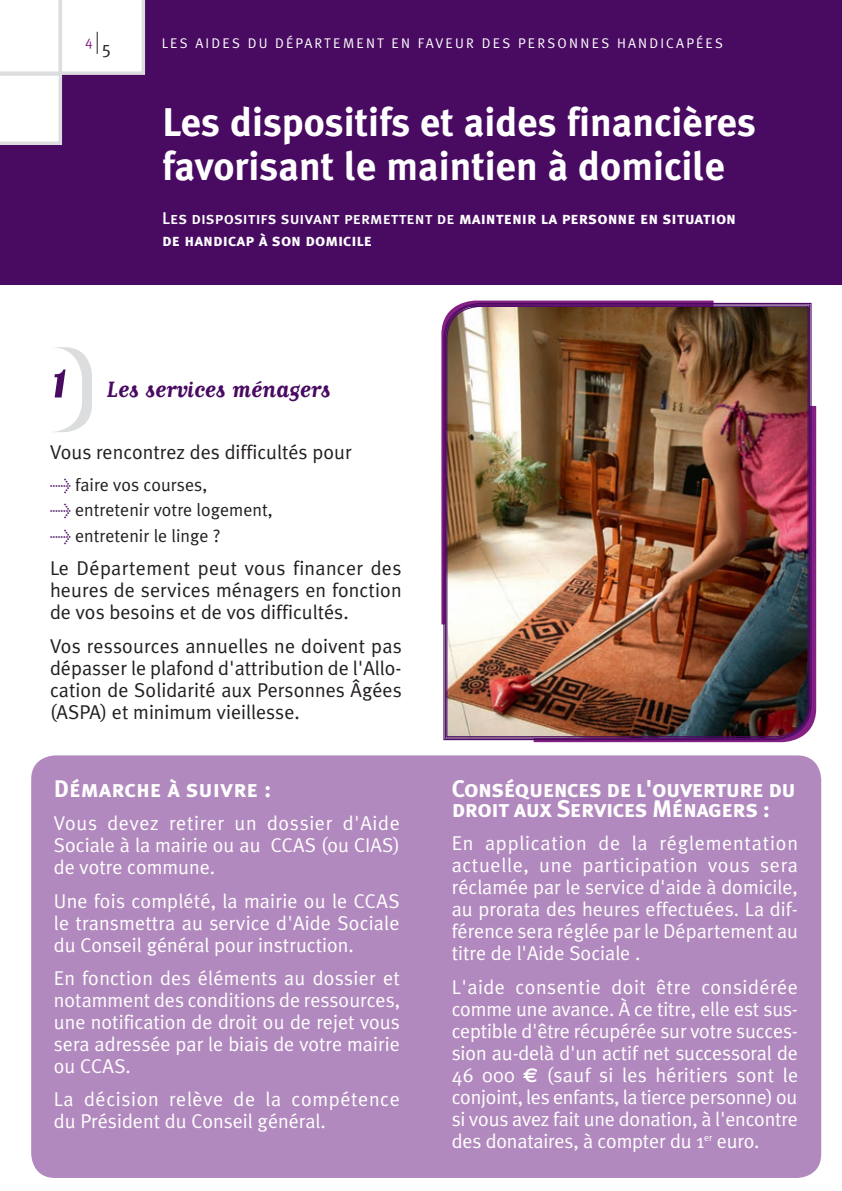
<style>
.page{position:relative;width:842px;height:1191px;background:#fff}
.page>*{position:absolute;margin:0;border:0;box-sizing:border-box;transform-origin:0 0}
.t1{font:700 60px "Matrix Script";color:#490a62}
.t2{font:700 40px/44px "Meta Plus";color:#fff}
.t3{font:700 26px "Matrix Script";color:#490a62}
.t4{font:24px/20px "Meta Plus Bold Caps";letter-spacing:-.025em;color:#fff}
.t5{font:24px "Meta Plus Bold Caps";color:#fff}
.t6{font:20px/22px "Meta Plus Normal";color:#fff;text-align:justify}
.t7{font:20px/22px "Meta Plus Normal";color:#231f20;text-align:justify}
.t8{font:20px/22px "Meta Plus Normal";letter-spacing:.02em;color:#fff}
.t9{font:18px/25.6px "Meta Plus Normal";color:#231f20}
.t10{font:17px "Meta Plus Medium Caps";color:#fff}
.t11{font:17px "Meta Plus Bold Caps";color:#fff}
.t12{font:14px "Meta Plus Normal Caps";letter-spacing:.16em;color:#fff}
.t13{font:14px "Meta Plus Normal";color:#841f83}
.s1{font-family:"Meta Plus Bold Caps"}
.s2{font-size:18.2px;color:#490a62}
.s3{font-family:"Euro Sans";font-weight:700}
</style>
<div class="page">
<svg style="left:534px;top:406px;width:282px;height:336px;background:#77247e"></svg>
<div style="left:0;top:0;width:842px;height:285px;background:#490a62"></div>
<svg style="left:0;top:0;width:145px;height:145px"></svg>
<svg style="left:54px;top:347px;width:38px;height:85px"></svg>
<div style="left:31px;top:755px;width:790px;height:423px;background:#b289be;border-radius:24px"></div>
<img style="left:446px;top:305px;width:363px;height:433px">
<p class="t13" style="left:85px;top:33px;width:9px">4</p>
<p class="t12" style="left:162px;top:35px;width:563px">LES AIDES DU DÉPARTEMENT EN FAVEUR DES PERSONNES HANDICAPÉES</p>
<p class="t9" style="left:102px;top:35px;width:11px">5</p>
<h2 class="t2" style="left:162px;top:100px;width:595px">Les dispositifs et aides financières favorisant le maintien à domicile</h2>
<p class="t10" style="left:162px;top:208px;width:575px">Les dispositifs suivant permettent de <span class="s1">maintenir la personne en situation</span></p>
<p class="t11" style="left:162px;top:230px;width:211px">de handicap à son domicile</p>
<h1 class="t1" style="left:50px;top:350px;width:21px">1</h1>
<h3 class="t3" style="left:107px;top:377px;width:225px">Les services ménagers</h3>
<p class="t7" style="left:50px;top:441px;width:303px">Vous rencontrez des difficultés pour</p>
<p class="t9" style="left:50px;top:471px;width:224px"><span class="s2">&gt;</span> faire vos courses,<br><span class="s2">&gt;</span> entretenir votre logement, <span class="s2">&gt;</span> entretenir le linge ?</p>
<p class="t7" style="left:50px;top:557px;width:353px">Le Département peut vous financer des heures de services ménagers en fonction de vos besoins et de vos difficultés.</p>
<p class="t7" style="left:50px;top:634px;width:353px">Vos ressources annuelles ne doivent pas dépasser le plafond d'attribution de l'Allo&shy;cation de Solidarité aux Personnes Âgées (ASPA) et minimum vieillesse.</p>
<p class="t5" style="left:54px;top:774px;width:219px">Démarche à suivre :</p>
<p class="t6" style="left:54px;top:812px;width:347px">Vous devez retirer un dossier d'Aide Sociale à la mairie ou au CCAS (ou CIAS) de votre commune.</p>
<p class="t6" style="left:54px;top:889px;width:347px">Une fois complété, la mairie ou le CCAS le transmettra au service d'Aide Sociale du Conseil général pour instruction.</p>
<p class="t6" style="left:54px;top:966px;width:348px">En fonction des éléments au dossier et notamment des conditions de ressources, une notification de droit ou de rejet vous sera adressée par le biais de votre mairie ou CCAS.</p>
<p class="t8" style="left:54px;top:1088px;width:347px">La décision relève de la compétence du Président du Conseil général.</p>
<p class="t4" style="left:452px;top:778px;width:346px">Conséquences de l'ouverture du droit aux Services Ménagers :</p>
<p class="t6" style="left:452px;top:832px;width:348px">En application de la réglementation actuelle, une participation vous sera réclamée par le service d'aide à domicile, au prorata des heures effectuées. La dif&shy;férence sera réglée par le Département au titre de l'Aide Sociale .</p>
<p class="t6" style="left:452px;top:975px;width:348px">L'aide consentie doit être considérée comme une avance. À ce titre, elle est sus&shy;ceptible d'être récupérée sur votre succes&shy;sion au-delà d'un actif net successoral de 46 000 <span class="s3">€</span> (sauf si les héritiers sont le conjoint, les enfants, la tierce personne) ou si vous avez fait une donation, à l'encontre des donataires, à compter du 1<sup>er</sup> euro.</p>
</div>
